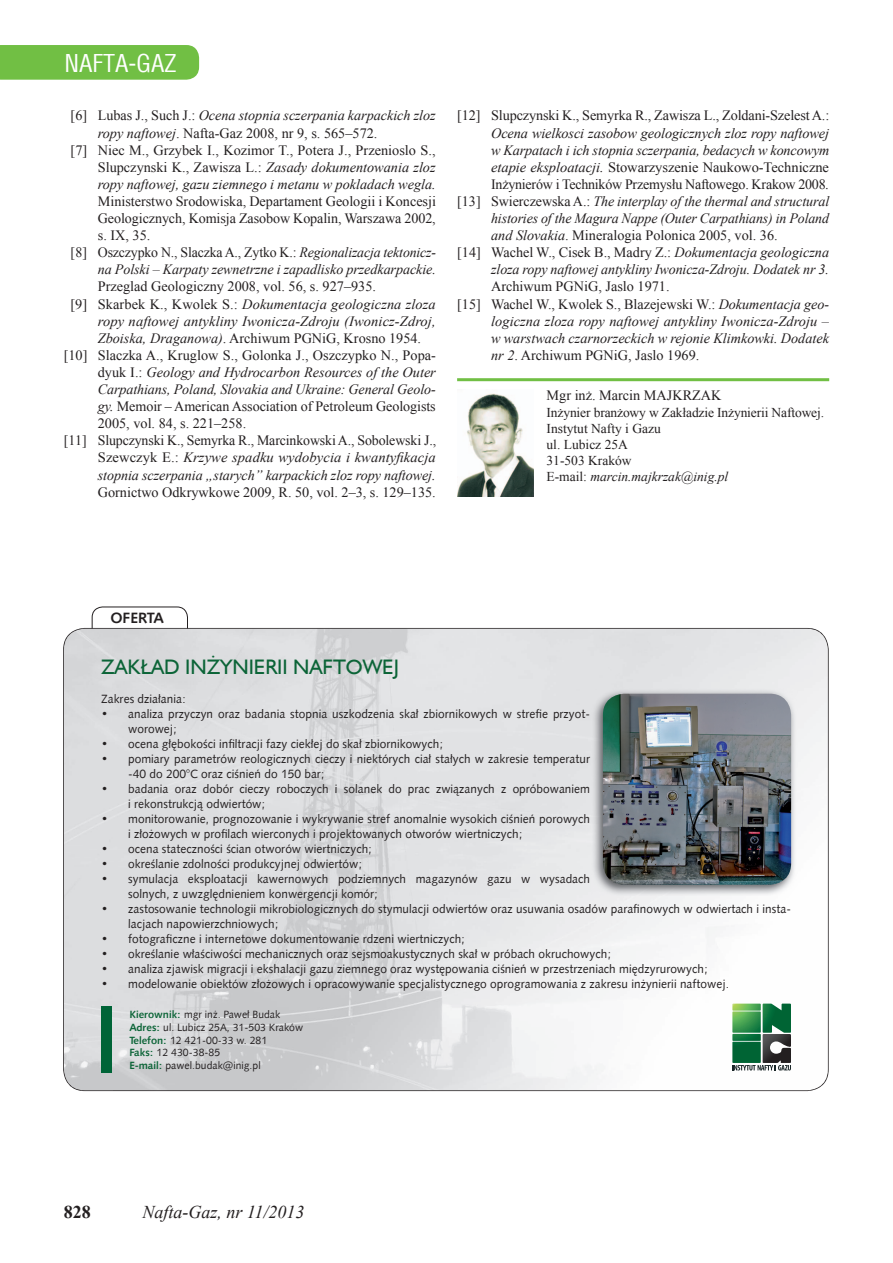
<style>
.page{position:relative;width:893px;height:1263px;background:#fff}
.page>*{position:absolute;margin:0;border:0;box-sizing:border-box;transform-origin:0 0}
.t1{font:24px "Switzerland Condensed";color:#fff}
.t2{font:21px "Humanst 521 EU";color:#0b6437}
.t3{font:italic 18px "Times New Roman";color:#231f20}
.t4{font:700 18px "Times New Roman";color:#231f20}
.t5{font:700 15px "Humanst 531 EU";color:#231f20}
.t6{font:14.25px "Times New Roman";color:#231f20}
.t7{font:italic 14.25px "Times New Roman";letter-spacing:-.005em;color:#231f20}
.t8{font:13.5px/16.2px "Times New Roman";letter-spacing:-.01em;color:#231f20}
.t9{font:12px/15px "Humanst 531 EU";color:#231f20}
.t10{font:10.5px/12.6px "Humanst 531 EU";color:#231f20}
.s1{font-style:normal}
.s2{font-style:italic}
.s3{font-weight:700;color:#0b6437}
</style>
<div class="page">
<div style="left:0;top:45px;width:199px;height:35px;background:#71bf44"></div>
<hr style="left:457px;top:378px;width:372px;height:3px;background:#71bf44">
<img style="left:457px;top:393px;width:77px;height:103px">
<svg style="left:63px;top:628px;width:766px;height:463px;fill:#e0e1e3"></svg>
<div style="left:101px;top:1006px;width:10px;height:67px;background:#006437"></div>
<svg style="left:732px;top:1003px;width:59px;height:67px;background:#4b8561"></svg>
<svg style="left:91px;top:606px;width:97px;height:23px"></svg>
<img style="left:592px;top:688px;width:204px;height:208px">
<img style="left:603px;top:694px;width:188px;height:191px">
<h1 class="t1" style="left:64px;top:49px;width:114px">NAFTA-GAZ</h1>
<p class="t7" style="left:71px;top:106px;width:367px"><span class="s1">[6] Lubas J., Such J.:</span> Ocena stopnia sczerpania karpackich zloz</p>
<p class="t6" style="left:98px;top:123px;width:281px"><span class="s2">ropy naftowej</span>. Nafta-Gaz 2008, nr 9, s. 565–572.</p>
<p class="t6" style="left:71px;top:140px;width:366px">[7] Niec M., Grzybek I., Kozimor T., Potera J., Przenioslo S.,</p>
<p class="t6" style="left:98px;top:157px;width:339px">Slupczynski K., Zawisza L.: <span class="s2">Zasady dokumentowania zloz</span></p>
<p class="t7" style="left:98px;top:174px;width:340px">ropy naftowej, gazu ziemnego i metanu w pokladach wegla.</p>
<p class="t6" style="left:98px;top:192px;width:340px">Ministerstwo Srodowiska, Departament Geologii i Koncesji</p>
<p class="t6" style="left:98px;top:209px;width:340px">Geologicznych, Komisja Zasobow Kopalin, Warszawa 2002,</p>
<p class="t6" style="left:98px;top:226px;width:54px">s. IX, 35.</p>
<p class="t6" style="left:71px;top:243px;width:367px">[8] Oszczypko N., Slaczka A., Zytko K.: <span class="s2">Regionalizacja tektonicz-</span></p>
<p class="t7" style="left:98px;top:260px;width:340px">na Polski – Karpaty zewnetrzne i zapadlisko przedkarpackie.</p>
<p class="t6" style="left:98px;top:277px;width:280px">Przeglad Geologiczny 2008, vol. 56, s. 927–935.</p>
<p class="t7" style="left:71px;top:294px;width:367px"><span class="s1">[9] Skarbek K., Kwolek S.:</span> Dokumentacja geologiczna zloza</p>
<p class="t7" style="left:98px;top:311px;width:339px">ropy naftowej antykliny Iwonicza-Zdroju (Iwonicz-Zdroj,</p>
<p class="t6" style="left:98px;top:328px;width:325px"><span class="s2">Zboiska, Draganowa)</span>. Archiwum PGNiG, Krosno 1954.</p>
<p class="t6" style="left:64px;top:345px;width:374px">[10] Slaczka A., Kruglow S., Golonka J., Oszczypko N., Popa-</p>
<p class="t7" style="left:98px;top:362px;width:340px"><span class="s1">dyuk I.:</span> Geology and Hydrocarbon Resources of the Outer</p>
<p class="t7" style="left:98px;top:379px;width:340px">Carpathians, Poland, Slovakia and Ukraine: General Geolo-</p>
<p class="t6" style="left:98px;top:397px;width:339px"><span class="s2">gy.</span> Memoir – American Association of Petroleum Geologists</p>
<p class="t6" style="left:98px;top:414px;width:150px">2005, vol. 84, s. 221–258.</p>
<p class="t6" style="left:64px;top:431px;width:374px">[11] Slupczynski K., Semyrka R., Marcinkowski A., Sobolewski J.,</p>
<p class="t7" style="left:98px;top:448px;width:340px"><span class="s1">Szewczyk E.:</span> Krzywe spadku wydobycia i kwantyfikacja</p>
<p class="t7" style="left:98px;top:465px;width:339px">stopnia sczerpania „starych” karpackich zloz ropy naftowej.</p>
<p class="t6" style="left:98px;top:482px;width:340px">Gornictwo Odkrywkowe 2009, R. 50, vol. 2–3, s. 129–135.</p>
<p class="t6" style="left:457px;top:106px;width:374px">[12] Slupczynski K., Semyrka R., Zawisza L., Zoldani-Szelest A.:</p>
<p class="t7" style="left:491px;top:123px;width:339px">Ocena wielkosci zasobow geologicznych zloz ropy naftowej</p>
<p class="t7" style="left:491px;top:140px;width:340px">w Karpatach i ich stopnia sczerpania, bedacych w koncowym</p>
<p class="t6" style="left:491px;top:157px;width:339px"><span class="s2">etapie eksploatacji.</span> Stowarzyszenie Naukowo-Techniczne</p>
<p class="t6" style="left:491px;top:174px;width:340px">Inżynierów i Techników Przemysłu Naftowego. Krakow 2008<span class="s2">.</span></p>
<p class="t7" style="left:457px;top:191px;width:374px"><span class="s1">[13] Swierczewska A.:</span> The interplay of the thermal and structural</p>
<p class="t7" style="left:491px;top:208px;width:339px">histories of the Magura Nappe (Outer Carpathians) in Poland</p>
<p class="t6" style="left:491px;top:226px;width:288px"><span class="s2">and Slovakia</span>. Mineralogia Polonica 2005, vol. 36.</p>
<p class="t6" style="left:457px;top:243px;width:373px">[14] Wachel W., Cisek B., Madry Z.: <span class="s2">Dokumentacja geologiczna</span></p>
<p class="t7" style="left:491px;top:260px;width:339px">zloza ropy naftowej antykliny Iwonicza-Zdroju. Dodatek nr 3.</p>
<p class="t6" style="left:491px;top:277px;width:180px">Archiwum PGNiG, Jaslo 1971.</p>
<p class="t6" style="left:457px;top:294px;width:374px">[15] Wachel W., Kwolek S., Blazejewski W.: <span class="s2">Dokumentacja geo-</span></p>
<p class="t7" style="left:491px;top:311px;width:339px">logiczna zloza ropy naftowej antykliny Iwonicza-Zdroju –</p>
<p class="t7" style="left:491px;top:328px;width:339px">w warstwach czarnorzeckich w rejonie Klimkowki. Dodatek</p>
<p class="t6" style="left:491px;top:345px;width:210px"><span class="s2">nr 2</span>. Archiwum PGNiG, Jaslo 1969.</p>
<p class="t6" style="left:547px;top:386px;width:176px">Mgr inż. Marcin MAJKRZAK</p>
<p class="t8" style="left:547px;top:404px;width:279px">Inżynier branżowy w Zakładzie Inżynierii Naftowej.<br>Instytut Nafty i Gazu<br>ul. Lubicz 25A<br>31-503 Kraków<br>E-mail: <span class="s2">marcin.majkrzak@inig.pl</span></p>
<p class="t5" style="left:110px;top:608px;width:55px">OFERTA</p>
<h2 class="t2" style="left:101px;top:654px;width:299px">ZAKŁAD INŻYNIERII NAFTOWEJ</h2>
<p class="t9" style="left:101px;top:691px;width:86px">Zakres działania:</p>
<p class="t9" style="left:128px;top:706px;width:463px;text-indent:-27px">• analiza przyczyn oraz badania stopnia uszkodzenia skał zbiornikowych w strefie przyot&shy;worowej;</p>
<p class="t9" style="left:101px;top:736px;width:344px">• ocena głębokości infiltracji fazy ciekłej do skał zbiornikowych;</p>
<p class="t9" style="left:128px;top:751px;width:463px;text-indent:-27px">• pomiary parametrów reologicznych cieczy i niektórych ciał stałych w zakresie temperatur -40 do 200°C oraz ciśnień do 150 bar;</p>
<p class="t9" style="left:128px;top:781px;width:463px;text-indent:-27px">• badania oraz dobór cieczy roboczych i solanek do prac związanych z opróbowaniem i rekonstrukcją odwiertów;</p>
<p class="t9" style="left:128px;top:811px;width:463px;text-indent:-27px">• monitorowanie, prognozowanie i wykrywanie stref anomalnie wysokich ciśnień porowych i złożowych w profilach wierconych i projektowanych otworów wiertniczych;</p>
<p class="t9" style="left:101px;top:841px;width:273px">• ocena stateczności ścian otworów wiertniczych;</p>
<p class="t9" style="left:101px;top:856px;width:263px">• określanie zdolności produkcyjnej odwiertów;</p>
<p class="t9" style="left:128px;top:871px;width:463px;text-indent:-27px">• symulacja eksploatacji kawernowych podziemnych magazynów gazu w wysadach solnych, z uwzględnieniem konwergencji komór;</p>
<p class="t9" style="left:128px;top:901px;width:664px;text-indent:-27px">• zastosowanie technologii mikrobiologicznych do stymulacji odwiertów oraz usuwania osadów parafinowych w odwiertach i insta&shy;lacjach napowierzchniowych;</p>
<p class="t9" style="left:101px;top:931px;width:366px">• fotograficzne i internetowe dokumentowanie rdzeni wiertniczych;</p>
<p class="t9" style="left:101px;top:946px;width:512px">• określanie właściwości mechanicznych oraz sejsmoakustycznych skał w próbach okruchowych;</p>
<p class="t9" style="left:101px;top:961px;width:608px">• analiza zjawisk migracji i ekshalacji gazu ziemnego oraz występowania ciśnień w przestrzeniach międzyrurowych;</p>
<p class="t9" style="left:101px;top:976px;width:629px">• modelowanie obiektów złożowych i opracowywanie specjalistycznego oprogramowania z zakresu inżynierii naftowej.</p>
<p class="t10" style="left:129px;top:1008px;width:175px"><span class="s3">Kierownik:</span> mgr inż. Paweł Budak<br><span class="s3">Adres:</span> ul. Lubicz 25A, 31-503 Kraków<br><span class="s3">Telefon:</span> 12 421-00-33 w. 281<br><span class="s3">Faks:</span> 12 430-38-85<br><span class="s3">E-mail:</span> pawel.budak@inig.pl</p>
<h3 class="t4" style="left:64px;top:1199px;width:28px">828</h3>
<h3 class="t3" style="left:142px;top:1200px;width:164px">Nafta-Gaz, nr 11/2013</h3>
</div>
